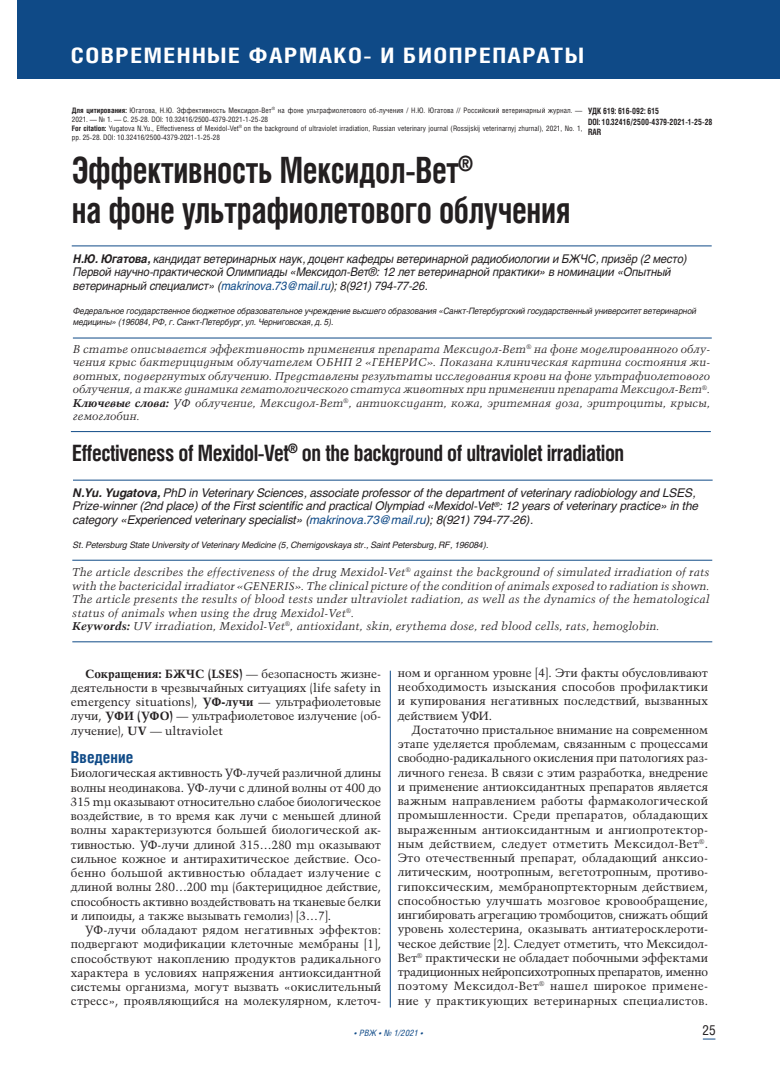
<style>
.page{position:relative;width:780px;height:1088px;background:#fff}
.page>*{position:absolute;margin:0;border:0;box-sizing:border-box;transform-origin:0 0}
.t1{font:700 36.25px/40px "Helios Cond";letter-spacing:-.01em;color:#231f20;scale:.88 1}
.t2{font:700 22.5px "Helios Cond";letter-spacing:-.02em;color:#231f20;scale:.93 1}
.t3{font:700 21.25px "Helios Cond";letter-spacing:.06em;color:#fff;scale:1.17 1}
.t4{font:700 16.25px "Helios Cond";color:#0f4a87}
.t5{font:13.75px "Helios Cond";color:#231f20}
.t6{font:11.88px/14.2px "Talisman";letter-spacing:.01em;color:#231f20;text-align:justify}
.t7{font:italic 11.88px/13.8px "Helios";letter-spacing:-.01em;color:#231f20}
.t8{font:italic 11.88px/13.8px "Helios";letter-spacing:-.01em;color:#231f20;scale:.93 1}
.t9{font:italic 11.25px/13.5px "Talisman";letter-spacing:.01em;color:#231f20;text-align:justify}
.t10{font:italic 8.75px/10.5px "Helios";letter-spacing:-.01em;color:#231f20;scale:.93 1}
.t11{font:italic 8.75px "Helios";letter-spacing:-.01em;color:#231f20}
.t12{font:700 8.75px/10.5px "Helios Cond";color:#231f20;scale:.9 1}
.t13{font:italic 8.75px "Helios Cond";letter-spacing:.02em;color:#0f4a87}
.t14{font:7.5px/9px "Helios Cond";color:#231f20}
.s1{font-weight:700}
.s2{color:#0f4a87}
</style>
<div class="page">
<svg style="left:702px;top:1039px;width:13px;height:1px"></svg>
<div style="left:18px;top:0;width:762px;height:79px;background:#0f4a87"></div>
<hr style="left:72px;top:246px;width:639px;height:1px;background:#0f4a87">
<hr style="left:73px;top:480px;width:639px;height:1px;background:#0f4a87">
<hr style="left:73px;top:338px;width:638px;height:1px;background:#0f4a87">
<hr style="left:71px;top:431px;width:639px;height:1px;background:#0f4a87">
<hr style="left:72px;top:560px;width:640px;height:1px;background:#0f4a87">
<hr style="left:72px;top:641px;width:640px;height:1px;background:#0f4a87">
<hr style="left:390px;top:671px;width:1px;height:336px;background:#0f4a87">
<h3 class="t3" style="left:71px;top:48px;width:440px">СОВРЕМЕННЫЕ ФАРМАКО- И БИОПРЕПАРАТЫ</h3>
<p class="t14" style="left:72px;top:106px;width:512px"><span class="s1">Для цитирования:</span> Югатова, Н.Ю. Эффективность Мексидол-Вет<sup>®</sup> на фоне ультрафиолетового об-лучения / Н.Ю. Югатова // Российский ветеринарный журнал. — 2021. — № 1. — C. 25-28. DOI: 10.32416/2500-4379-2021-1-25-28<br><span class="s1">For citation:</span> Yugatova N.Yu., Effectiveness of Mexidol-Vet<sup>®</sup> on the background of ultraviolet irradiation, Russian veterinary journal (Rossijskij veterinarnyj zhurnal), 2021, No. 1, pp. 25-28. DOI: 10.32416/2500-4379-2021-1-25-28</p>
<p class="t12" style="left:588px;top:107px;width:140px">УДК 619: 616-092: 615<br>DOI: 10.32416/2500-4379-2021-1-25-28<br>RAR</p>
<h1 class="t1" style="left:72px;top:153px;width:568px">Эффективность Мексидол-Вет<sup>®<br></sup>на фоне ультрафиолетового облучения</h1>
<p class="t8" style="left:73px;top:252px;width:661px"><span class="s1">Н.Ю. Югатова,</span> кандидат ветеринарных наук, доцент кафедры ветеринарной радиобиологии и БЖЧС, призёр (2 место)<br>Первой научно-практической Олимпиады «Мексидол-Вет®: 12 лет ветеринарной практики» в номинации «Опытный ветеринарный специалист» (<span class="s2">makrinova.73@mail.ru</span>); 8(921) 794-77-26.</p>
<p class="t10" style="left:73px;top:307px;width:671px">Федеральное государственное бюджетное образовательное учреждение высшего образования «Санкт-Петербургский государственный университет ветеринарной медицины» (196084, РФ, г. Санкт-Петербург, ул. Черниговская, д. 5).</p>
<p class="t9" style="left:73px;top:343px;width:638px">В статье описывается эффективность применения препарата Мексидол-Вет<sup>®</sup> на фоне моделированного облу&shy;чения крыс бактерицидным облучателем ОБНП 2 «ГЕНЕРИС». Показана клиническая картина состояния жи&shy;вотных, подвергнутых облучению. Представлены результаты исследования крови на фоне ультрафиолетового облучения, а также динамика гематологического статуса животных при применении препарата Мексидол-Вет<sup>®</sup>.<br><span class="s1">Ключевые слова:</span> УФ облучение, Мексидол-Вет<sup>®</sup>, антиоксидант, кожа, эритемная доза, эритроциты, крысы, гемоглобин.</p>
<h2 class="t2" style="left:72px;top:445px;width:595px">Effectiveness of Mexidol-Vet<sup>®</sup> on the background of ultraviolet irradiation</h2>
<p class="t7" style="left:73px;top:486px;width:627px"><span class="s1">N.Yu. Yugatova,</span> PhD in Veterinary Sciences, associate professor of the department of veterinary radiobiology and LSES,<br>Prize-winner (2nd place) of the First scientific and practical Olympiad «Mexidol-Vet<sup>®</sup>: 12 years of veterinary practice» in the category «Experienced veterinary specialist» (<span class="s2">makrinova.73@mail.ru</span>); 8(921) 794-77-26).</p>
<p class="t11" style="left:73px;top:541px;width:417px">St. Petersburg State University of Veterinary Medicine (5, Chernigovskaya str., Saint Petersburg, RF, 196084).</p>
<p class="t9" style="left:72px;top:566px;width:638px;text-align:left">The article describes the effectiveness of the drug Mexidol-Vet<sup>®</sup> against the background of simulated irradiation of rats with the bactericidal irradiator «GENERIS». The clinical picture of the condition of animals exposed to radiation is shown.<br>The article presents the results of blood tests under ultraviolet radiation, as well as the dynamics of the hematological status of animals when using the drug Mexidol-Vet<sup>®</sup>.<br><span class="s1">Keywords:</span> UV irradiation, Mexidol-Vet<sup>®</sup>, antioxidant, skin, erythema dose, red blood cells, rats, hemoglobin.</p>
<p class="t6" style="left:71px;top:667px;width:312px;text-indent:14px"><span class="s1">Сокращения: БЖЧС (LSES)</span> — безопасность жизне&shy;деятельности в чрезвычайных ситуациях (life safety in emergency situations), <span class="s1">УФ-лучи</span> — ультрафиолетовые лучи, <span class="s1">УФИ (УФО)</span> — ультрафиолетовое излучение (об&shy;лучение), <span class="s1">UV</span> — ultraviolet</p>
<h3 class="t4" style="left:71px;top:751px;width:64px">Введение</h3>
<p class="t6" style="left:71px;top:767px;width:312px">Биологическая активность УФ-лучей различной длины волны неодинакова. УФ-лучи с длиной волны от 400 до 315 mμ оказывают относительно слабое биологическое воздействие, в то время как лучи с меньшей длиной волны характеризуются большей биологической ак&shy;тивностью. УФ-лучи длиной 315…280 mμ оказывают сильное кожное и антирахитическое действие. Осо&shy;бенно большой активностью обладает излучение с длиной волны 280…200 mμ (бактерицидное действие, способность активно воздействовать на тканевые белки и липоиды, а также вызывать гемолиз) [3…7].</p>
<p class="t6" style="left:71px;top:923px;width:312px;text-indent:14px">УФ-лучи обладают рядом негативных эффектов: подвергают модификации клеточные мембраны [1], способствуют накоплению продуктов радикального характера в условиях напряжения антиоксидантной системы организма, могут вызвать «окислительный стресс», проявляющийся на молекулярном, клеточ-</p>
<p class="t6" style="left:398px;top:666px;width:312px">ном и органном уровне [4]. Эти факты обусловливают необходимость изыскания способов профилактики и купирования негативных последствий, вызванных действием УФИ.</p>
<p class="t6" style="left:398px;top:723px;width:312px;text-indent:14px">Достаточно пристальное внимание на современном этапе уделяется проблемам, связанным с процессами свободно-радикального окисления при патологиях раз&shy;личного генеза. В связи с этим разработка, внедрение и применение антиоксидантных препаратов является важным направлением работы фармакологической промышленности. Среди препаратов, обладающих выраженным антиоксидантным и ангиопротектор&shy;ным действием, следует отметить Мексидол-Вет<sup>®</sup>.<br>Это отечественный препарат, обладающий анксио&shy;литическим, ноотропным, вегетотропным, противо&shy;гипоксическим, мембранопртекторным действием, способностью улучшать мозговое кровообращение, ингибировать агрегацию тромбоцитов, снижать общий уровень холестерина, оказывать антиатеросклероти&shy;ческое действие [2]. Следует отметить, что Мексидол-Вет<sup>®</sup> практически не обладает побочными эффектами традиционных нейропсихотропных препаратов, именно поэтому Мексидол-Вет<sup>®</sup> нашел широкое примене&shy;ние у практикующих ветеринарных специалистов.</p>
<p class="t13" style="left:354px;top:1030px;width:70px">• РВЖ • № 1/2021 •</p>
<p class="t5" style="left:702px;top:1025px;width:15px">25</p>
</div>
